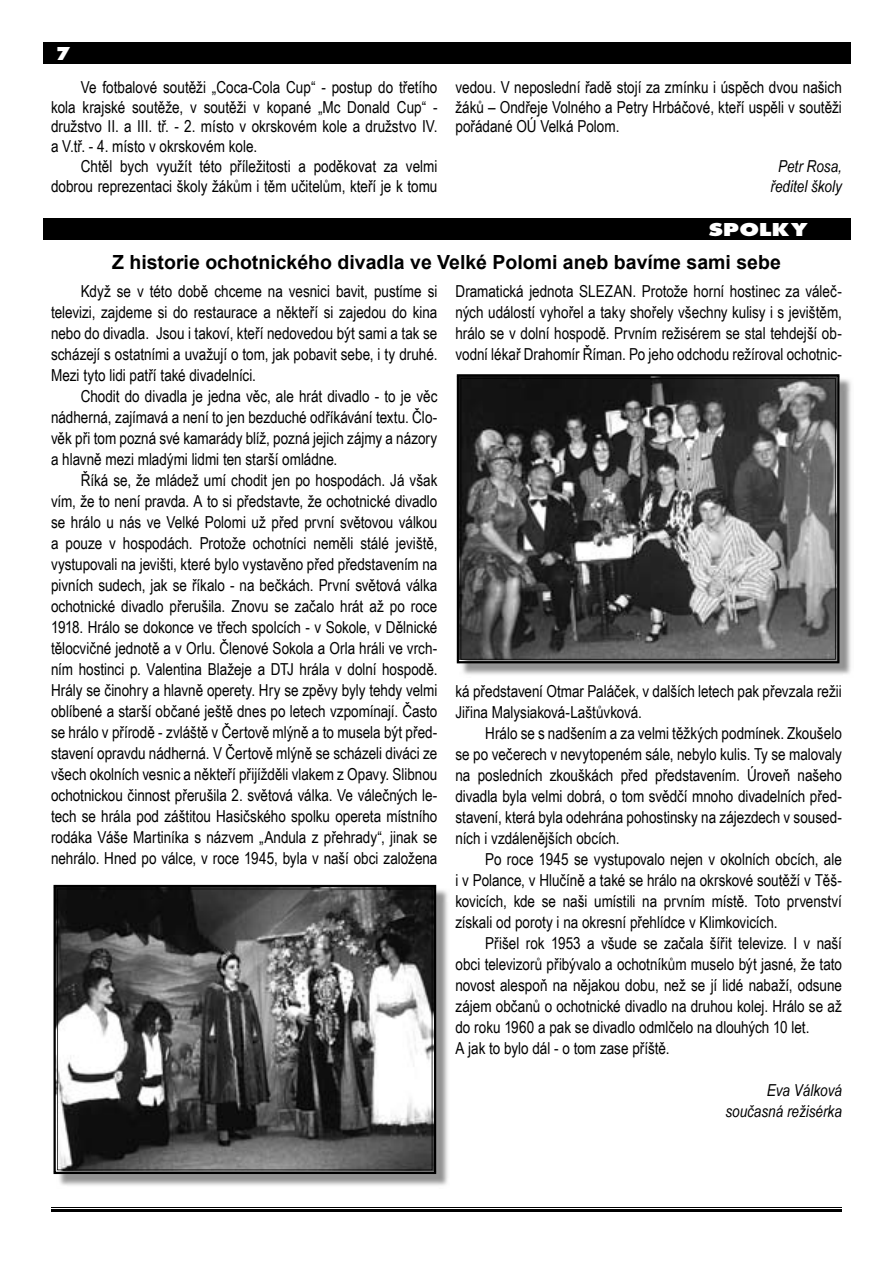
<style>
.page{position:relative;width:893px;height:1263px;background:#fff}
.page>*{position:absolute;margin:0;border:0;box-sizing:border-box;transform-origin:0 0}
.t1{font:700 19.5px "Arial";color:#000}
.t2{font:700 expanded 19.5px "Futura PCE";letter-spacing:.05em;color:#fff;scale:1.25 1}
.t3{font:700 expanded 19.5px "Futura PCE";letter-spacing:.05em;color:#fff}
.t4{font:16.5px/21px "Arial Narrow";color:#000;text-align:justify}
.t5{font:italic 16.5px/21px "Arial Narrow";color:#000;text-align:right}
</style>
<div class="page">
<hr style="left:51px;top:1207px;width:791px;height:1px;background:#000">
<hr style="left:51px;top:1210px;width:791px;height:2px;background:#000">
<div style="left:43px;top:43px;width:807px;height:21px;background:#000"></div>
<img style="left:57px;top:888px;width:391px;height:298px">
<hr style="left:54px;top:887px;width:2px;height:285px;background:#000">
<hr style="left:56px;top:1172px;width:378px;height:2px;background:#000">
<hr style="left:434px;top:887px;width:2px;height:285px;background:#000">
<hr style="left:56px;top:885px;width:378px;height:2px;background:#000">
<svg style="left:57px;top:889px;width:375px;height:281px;background:#626262"></svg>
<img style="left:460px;top:377px;width:391px;height:298px">
<hr style="left:457px;top:376px;width:2px;height:285px;background:#000">
<hr style="left:459px;top:661px;width:378px;height:2px;background:#000">
<hr style="left:837px;top:376px;width:2px;height:285px;background:#000">
<hr style="left:459px;top:374px;width:378px;height:2px;background:#000">
<svg style="left:460px;top:378px;width:376px;height:282px;background:#5f5f5f"></svg>
<div style="left:43px;top:218px;width:807px;height:22px;background:#000"></div>
<p class="t3" style="left:57px;top:44px;width:14px">7</p>
<p class="t4" style="left:51px;top:76px;width:388px;line-height:19.8px;text-indent:30px">Ve fotbalové soutěži „Coca-Cola Cup“ - postup do třetího kola krajské soutěže, v soutěži v kopané „Mc Donald Cup“ - družstvo II. a III. tř. - 2. místo v okrskovém kole a družstvo IV. a V.tř. - 4. místo v okrskovém kole.</p>
<p class="t4" style="left:51px;top:156px;width:388px;line-height:19.8px;text-align:right">Chtěl bych využít této příležitosti a poděkovat za velmi dobrou reprezentaci školy žákům i těm učitelům, kteří je k tomu</p>
<p class="t4" style="left:455px;top:76px;width:388px;line-height:19.8px">vedou. V neposlední řadě stojí za zmínku i úspěch dvou našich žáků – Ondřeje Volného a Petry Hrbáčové, kteří uspěli v soutěži pořádané OÚ Velká Polom.</p>
<p class="t5" style="left:770px;top:156px;width:73px;line-height:19.8px;text-align:center">Petr Rosa, ředitel školy</p>
<p class="t2" style="left:709px;top:220px;width:81px">SPOLKY</p>
<p class="t1" style="left:112px;top:249px;width:670px">Z historie ochotnického divadla ve Velké Polomi aneb bavíme sami sebe</p>
<p class="t4" style="left:51px;top:280px;width:388px;text-indent:30px">Když se v této době chceme na vesnici bavit, pustíme si televizi, zajdeme si do restaurace a někteří si zajedou do kina nebo do divadla. Jsou i takoví, kteří nedovedou být sami a tak se scházejí s ostatními a uvažují o tom, jak pobavit sebe, i ty druhé.<br>Mezi tyto lidi patří také divadelníci.</p>
<p class="t4" style="left:51px;top:385px;width:388px;text-indent:30px">Chodit do divadla je jedna věc, ale hrát divadlo - to je věc nádherná, zajímavá a není to jen bezduché odříkávání textu. Člo&shy;věk při tom pozná své kamarády blíž, pozná jejich zájmy a názory a hlavně mezi mladými lidmi ten starší omládne.</p>
<p class="t4" style="left:51px;top:469px;width:388px;text-indent:30px">Říká se, že mládež umí chodit jen po hospodách. Já však vím, že to není pravda. A to si představte, že ochotnické divadlo se hrálo u nás ve Velké Polomi už před první světovou válkou a pouze v hospodách. Protože ochotníci neměli stálé jeviště, vystupovali na jevišti, které bylo vystavěno před představením na pivních sudech, jak se říkalo - na bečkách. První světová válka ochotnické divadlo přerušila. Znovu se začalo hrát až po roce 1918. Hrálo se dokonce ve třech spolcích - v Sokole, v Dělnické tělocvičné jednotě a v Orlu. Členové Sokola a Orla hráli ve vrch&shy;ním hostinci p. Valentina Blažeje a DTJ hrála v dolní hospodě.<br>Hrály se činohry a hlavně operety. Hry se zpěvy byly tehdy velmi oblíbené a starší občané ještě dnes po letech vzpomínají. Často se hrálo v přírodě - zvláště v Čertově mlýně a to musela být před&shy;stavení opravdu nádherná. V Čertově mlýně se scházeli diváci ze všech okolních vesnic a někteří přijížděli vlakem z Opavy. Slibnou ochotnickou činnost přerušila 2. světová válka. Ve válečných le&shy;tech se hrála pod záštitou Hasičského spolku opereta místního rodáka Váše Martiníka s názvem „Andula z přehrady“, jinak se nehrálo. Hned po válce, v roce 1945, byla v naší obci založena</p>
<p class="t4" style="left:455px;top:280px;width:388px">Dramatická jednota SLEZAN. Protože horní hostinec za váleč&shy;ných událostí vyhořel a taky shořely všechny kulisy i s jevištěm, hrálo se v dolní hospodě. Prvním režisérem se stal tehdejší ob&shy;vodní lékař Drahomír Říman. Po jeho odchodu režíroval ochotnic-</p>
<p class="t4" style="left:455px;top:680px;width:388px">ká představení Otmar Paláček, v dalších letech pak převzala režii<br>Jiřina Malysiaková-Laštůvková.</p>
<p class="t4" style="left:455px;top:722px;width:388px;text-indent:30px">Hrálo se s nadšením a za velmi těžkých podmínek. Zkoušelo se po večerech v nevytopeném sále, nebylo kulis. Ty se malovaly na posledních zkouškách před představením. Úroveň našeho divadla byla velmi dobrá, o tom svědčí mnoho divadelních před&shy;stavení, která byla odehrána pohostinsky na zájezdech v soused&shy;ních i vzdálenějších obcích.</p>
<p class="t4" style="left:455px;top:848px;width:388px;text-indent:30px">Po roce 1945 se vystupovalo nejen v okolních obcích, ale i v Polance, v Hlučíně a také se hrálo na okrskové soutěží v Těš&shy;kovicích, kde se naši umístili na prvním místě. Toto prvenství získali od poroty i na okresní přehlídce v Klimkovicích.</p>
<p class="t4" style="left:455px;top:932px;width:388px;text-align:left;text-indent:30px">Přišel rok 1953 a všude se začala šířit televize. I v naší obci televizorů přibývalo a ochotníkům muselo být jasné, že tato novost alespoň na nějakou dobu, než se jí lidé nabaží, odsune zájem občanů o ochotnické divadlo na druhou kolej. Hrálo se až do roku 1960 a pak se divadlo odmlčelo na dlouhých 10 let.<br>A jak to bylo dál - o tom zase příště.</p>
<p class="t5" style="left:725px;top:1079px;width:118px">Eva Válková současná režisérka</p>
</div>
